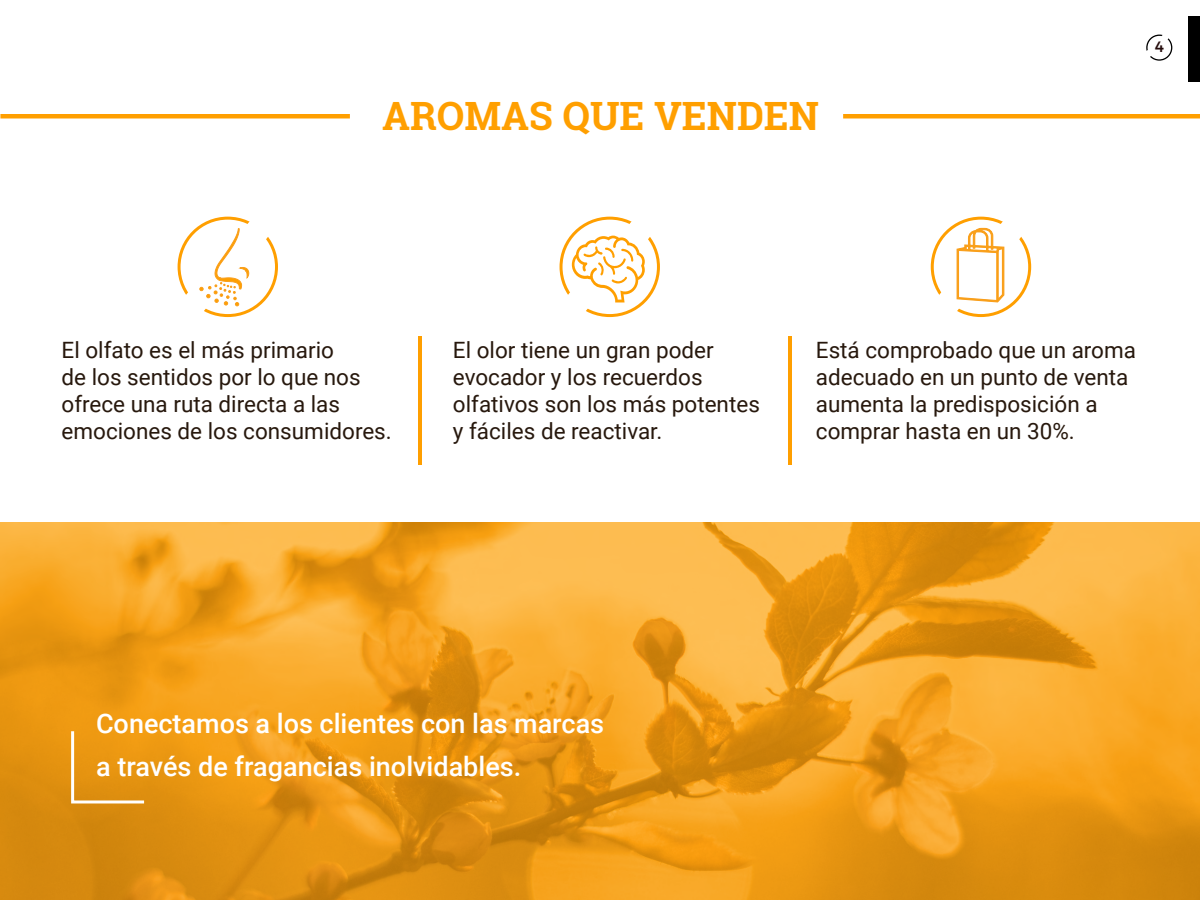
<style>
.page{position:relative;width:1200px;height:900px;background:#fff}
.page>*{position:absolute;margin:0;border:0;box-sizing:border-box;transform-origin:0 0}
.t1{font:700 39px "Roboto Slab";color:#ff9f00}
.t2{font:500 27px/42px "Roboto";color:#fff}
.t3{font:22.5px/27px "Roboto";color:#27180d}
.t4{font:500 15px "Montserrat";color:#260d0d}
</style>
<div class="page">
<svg style="left:1146px;top:35px;width:26px;height:26px"></svg>
<div style="left:1188px;top:16px;width:12px;height:66px;background:#000"></div>
<hr style="left:419px;top:336px;width:3px;height:129px;background:#ff9f00">
<hr style="left:788px;top:336px;width:4px;height:129px;background:#ff9f00">
<svg style="left:0;top:522px;width:1200px;height:378px;background:#ed9e21"></svg>
<svg style="left:70px;top:728px;width:77px;height:77px;background:#e99c21"></svg>
<svg style="left:559px;top:216px;width:101px;height:102px"></svg>
<svg style="left:177px;top:216px;width:101px;height:102px"></svg>
<svg style="left:930px;top:216px;width:102px;height:102px"></svg>
<hr style="left:0;top:114px;width:350px;height:4px;background:#ff9f00">
<hr style="left:843px;top:114px;width:357px;height:4px;background:#ff9f00">
<h1 class="t1" style="left:382px;top:89px;width:438px">AROMAS QUE VENDEN</h1>
<p class="t4" style="left:1155px;top:35px;width:11px">4</p>
<p class="t3" style="left:62px;top:336px;width:332px">El olfato es el más primario<br>de los sentidos por lo que nos ofrece una ruta directa a las emociones de los consumidores.</p>
<p class="t3" style="left:453px;top:336px;width:309px">El olor tiene un gran poder evocador y los recuerdos olfativos son los más potentes y fáciles de reactivar.</p>
<p class="t3" style="left:816px;top:336px;width:322px">Está comprobado que un aroma adecuado en un punto de venta aumenta la predisposición a comprar hasta en un 30%.</p>
<p class="t2" style="left:96px;top:702px;width:510px">Conectamos a los clientes con las marcas a través de fragancias inolvidables.</p>
</div>
